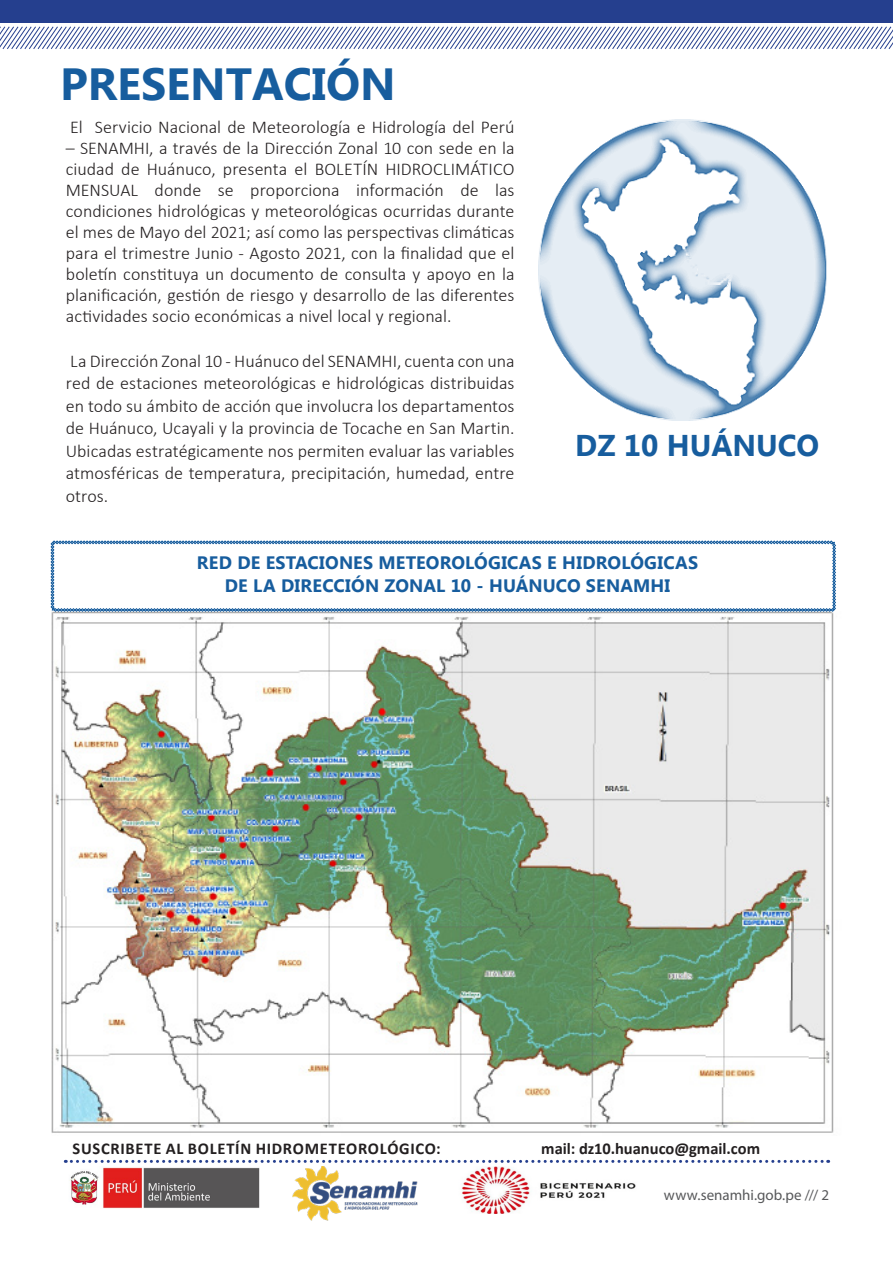
<style>
.page{position:relative;width:893px;height:1263px;background:#fff}
.page>*{position:absolute;margin:0;border:0;box-sizing:border-box;transform-origin:0 0}
.t1{font:700 45px "Myanmar Text";color:#175d9e}
.t2{font:700 30px "Myanmar Text";color:#175d9e}
.t3{font:300 18px/21px "Calibri";letter-spacing:.005em;color:#231f20;text-align:justify}
.t4{font:700 18px "Myanmar Text";letter-spacing:.005em;color:#175d9e}
.t5{font:700 16.5px "Calibri";letter-spacing:.04em;color:#231f20}
.t6{font:700 16.5px "Calibri";color:#231f20}
.t7{font:15px "Myriad Pro";color:#57585a}
</style>
<div class="page">
<img style="left:69px;top:1167px;width:191px;height:42px">
<div style="left:0;top:0;width:893px;height:23px;background:#253f8e"></div>
<svg style="left:65px;top:1160px;width:764px;height:3px"></svg>
<svg style="left:0;top:26px;width:893px;height:23px"></svg>
<img style="left:292px;top:1167px;width:126px;height:54px">
<img style="left:52px;top:612px;width:782px;height:521px">
<img style="left:539px;top:119px;width:288px;height:302px">
<svg style="left:51px;top:541px;width:785px;height:71px"></svg>
<img style="left:461px;top:1167px;width:175px;height:47px">
<p class="t1" style="left:60px;top:58px;width:337px">PRESENTACIÓN</p>
<p class="t3" style="left:70px;top:116px;width:446px">El Servicio Nacional de Meteorología e Hidrología del Perú</p>
<p class="t3" style="left:66px;top:137px;width:450px">– SENAMHI, a través de la Dirección Zonal 10 con sede en la ciudad de Huánuco, presenta el BOLETÍN HIDROCLIMÁTICO MENSUAL donde se proporciona información de las condiciones hidrológicas y meteorológicas ocurridas durante el mes de Mayo del 2021; así como las perspectivas climáticas para el trimestre Junio - Agosto 2021, con la finalidad que el boletín constituya un documento de consulta y apoyo en la planificación, gestión de riesgo y desarrollo de las diferentes actividades socio económicas a nivel local y regional.</p>
<p class="t3" style="left:66px;top:349px;width:450px;line-height:22.5px">La Dirección Zonal 10 - Huánuco del SENAMHI, cuenta con una red de estaciones meteorológicas e hidrológicas distribuidas en todo su ámbito de acción que involucra los departamentos de Huánuco, Ucayali y la provincia de Tocache en San Martin.<br>Ubicadas estratégicamente nos permiten evaluar las variables atmosféricas de temperatura, precipitación, humedad, entre otros.</p>
<p class="t2" style="left:575px;top:428px;width:245px">DZ 10 HUÁNUCO</p>
<p class="t4" style="left:197px;top:552px;width:503px">RED DE ESTACIONES METEOROLÓGICAS E HIDROLÓGICAS</p>
<p class="t4" style="left:225px;top:575px;width:447px">DE LA DIRECCIÓN ZONAL 10 - HUÁNUCO SENAMHI</p>
<p class="t5" style="left:73px;top:1137px;width:370px">SUSCRIBETE AL BOLETÍN HIDROMETEOROLÓGICO:</p>
<p class="t6" style="left:541px;top:1137px;width:220px">mail: dz10.huanuco@gmail.com</p>
<p class="t7" style="left:664px;top:1186px;width:167px">www.senamhi.gob.pe /// 2</p>
</div>
